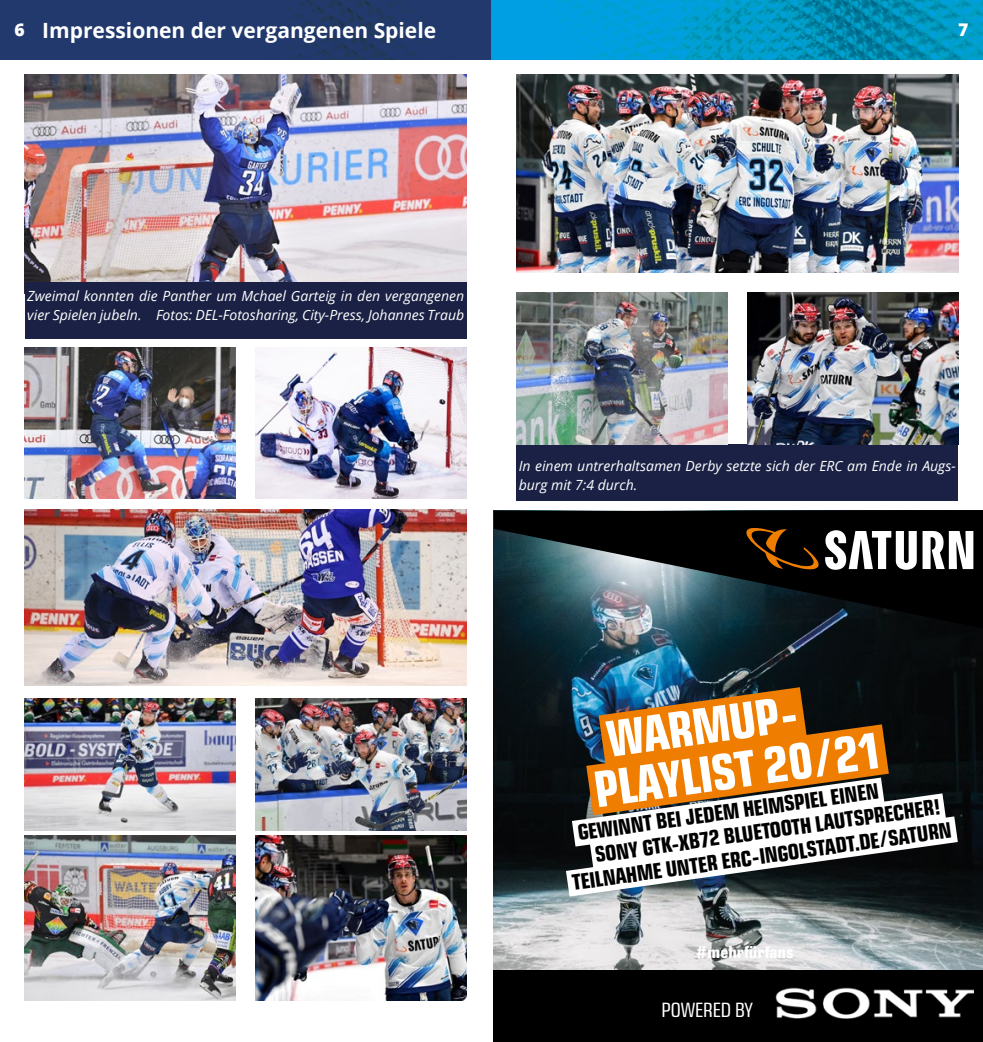
<style>
.page{position:relative;width:983px;height:1042px;background:#fff}
.page>*{position:absolute;margin:0;border:0;box-sizing:border-box;transform-origin:0 0}
.t1{font:700 condensed 52.5px "Eurostile Next LT Pro";color:#fff}
.t2{font:700 condensed 22.75px/24.5px "Eurostile Next Pro";color:#000}
.t3{font:700 21px "Open Sans";color:#fff}
.t4{font:condensed 21px "Eurostile Next Pro";color:#fff;scale:1.05 1}
.t5{font:700 condensed 17.5px "Eurostile Next Pro";color:#fff;scale:1.11 1}
.t6{font:800 17.5px "Open Sans";color:#fff}
.t7{font:italic 14px/18.9px "Open Sans";color:#fff}
.s1{font-weight:800;font-size:17.5px}
</style>
<div class="page">
<img style="left:0;top:0;width:982px;height:60px">
<img style="left:494px;top:628px;width:488px;height:342px">
<svg style="left:566px;top:687px;width:391px;height:209px"></svg>
<div style="left:494px;top:970px;width:488px;height:72px;background:#000"></div>
<svg style="left:494px;top:511px;width:488px;height:117px;background:#212e32"></svg>
<img style="left:775px;top:987px;width:198px;height:32px">
<svg style="left:824px;top:530px;width:149px;height:40px"></svg>
<svg style="left:746px;top:527px;width:72px;height:44px;background:#2e1800"></svg>
<svg style="left:494px;top:511px;width:6px;height:4px"></svg>
<img style="left:25px;top:347px;width:211px;height:151px">
<img style="left:255px;top:347px;width:211px;height:151px">
<img style="left:25px;top:509px;width:441px;height:176px">
<img style="left:25px;top:698px;width:211px;height:132px">
<img style="left:25px;top:835px;width:211px;height:166px">
<img style="left:25px;top:74px;width:441px;height:208px">
<div style="left:25px;top:282px;width:441px;height:57px;background:#1a2144"></div>
<img style="left:516px;top:74px;width:441px;height:199px">
<div style="left:516px;top:444px;width:441px;height:56px;background:#1a2144"></div>
<img style="left:516px;top:293px;width:211px;height:151px">
<img style="left:747px;top:293px;width:210px;height:151px">
<img style="left:255px;top:698px;width:211px;height:132px">
<img style="left:255px;top:835px;width:211px;height:166px">
<h3 class="t3" style="left:15px;top:15px;width:423px"><span class="s1">6</span> Impressionen der vergangenen Spiele</h3>
<p class="t6" style="left:957px;top:17px;width:12px">7</p>
<p class="t7" style="left:27px;top:286px;width:438px">Zweimal konnten die Panther um Mchael Garteig in den vergangenen vier Spielen jubeln. Fotos: DEL-Fotosharing, City-Press, Johannes Traub</p>
<p class="t7" style="left:518px;top:456px;width:438px">In einem untrerhaltsamen Derby setzte sich der ERC am Ende in Augs&shy;burg mit 7:4 durch.</p>
<h1 class="t1" style="left:603px;top:710px;width:201px;rotate:-8deg">WARMUP-</h1>
<h1 class="t1" style="left:590px;top:760px;width:290px;rotate:-8deg">PLAYLIST 20/21</h1>
<h2 class="t2" style="left:576px;top:821px;width:305px;rotate:-8deg">GEWINNT BEI JEDEM HEIMSPIEL EINEN</h2>
<h2 class="t2" style="left:567px;top:847px;width:384px;text-indent:27px;rotate:-8deg">SONY GTK-XB72 BLUETOOTH LAUTSPRECHER!<br>TEILNAHME UNTER ERC-INGOLSTADT.DE/SATURN</h2>
<p class="t5" style="left:695px;top:942px;width:89px">#mehrfürfans</p>
<h3 class="t4" style="left:661px;top:999px;width:89px">POWERED BY</h3>
</div>
